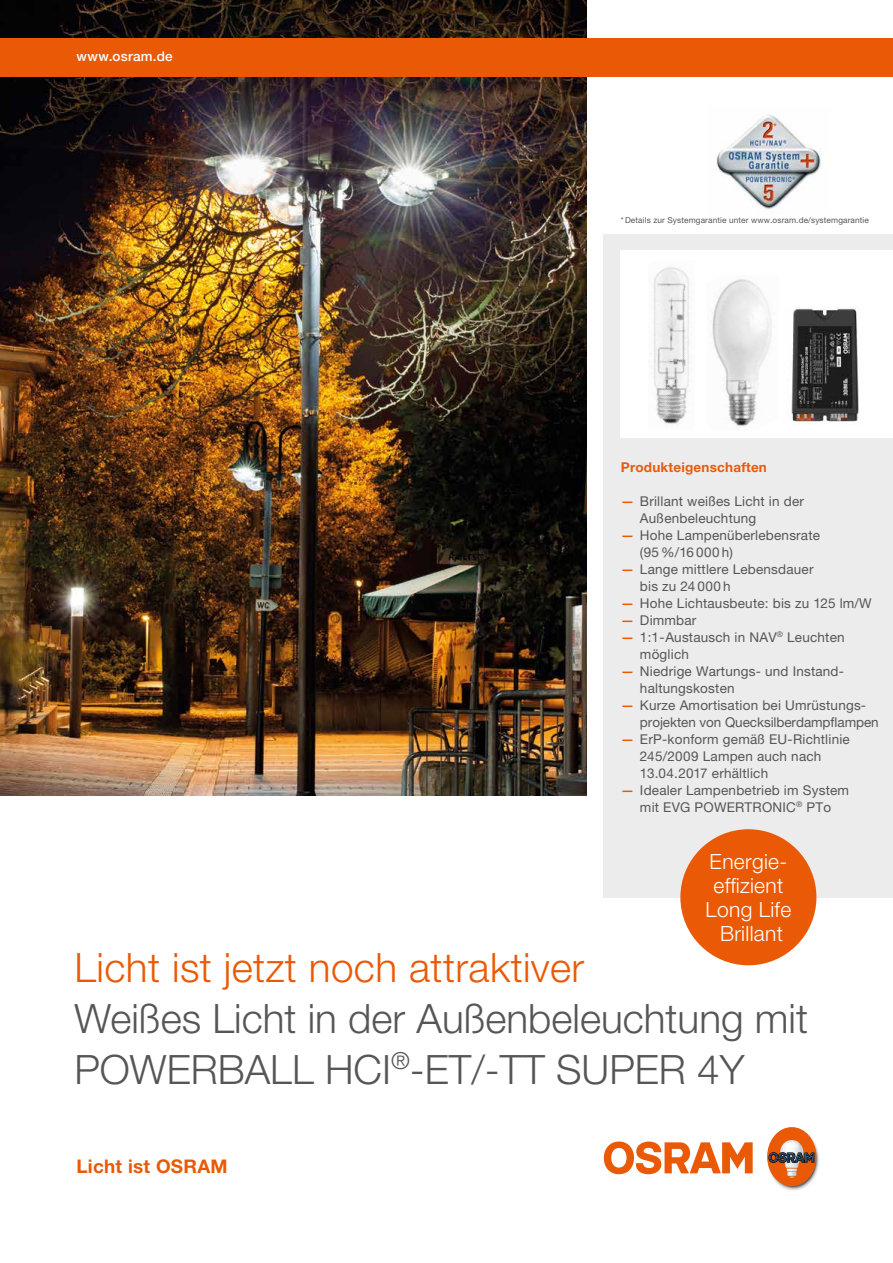
<style>
.page{position:relative;width:893px;height:1263px;background:#fff}
.page>*{position:absolute;margin:0;border:0;box-sizing:border-box;transform-origin:0 0}
.t1{font:300 40.5px/51px "Helvetica Neue LT Pro";color:#565656}
.t2{font:300 40.5px "Helvetica Neue LT Pro";letter-spacing:.01em;color:#ea5a06}
.t3{font:300 21px/24px "Helvetica Neue LT Pro";letter-spacing:.015em;color:#fff;text-align:center}
.t4{font:700 18.9px "Helvetica Neue LT Pro";letter-spacing:.015em;color:#ea5a06}
.t5{font:13.5px/17px "Helvetica Neue LT Pro";letter-spacing:.015em;color:#565656}
.t6{font:13.5px/17px "Helvetica Neue LT Pro";letter-spacing:-.005em;color:#565656}
.t7{font:700 13.5px "Helvetica Neue LT Pro";letter-spacing:.015em;color:#ea5a06}
.t8{font:500 13.5px "Helvetica Neue LT Pro";letter-spacing:.02em;color:#fff}
.t9{font:8.25px "Helvetica Neue LT Pro";letter-spacing:.015em;color:#565656}
.s1{font-weight:500;color:#ea5a06}
</style>
<div class="page">
<img style="left:0;top:0;width:587px;height:795px">
<div style="left:604px;top:234px;width:289px;height:663px;background:#ececed"></div>
<div style="left:621px;top:251px;width:272px;height:187px;background:#fff"></div>
<div style="left:0;top:38px;width:893px;height:39px;background:#ea5a06"></div>
<svg style="left:604px;top:1141px;width:149px;height:33px"></svg>
<svg style="left:767px;top:1127px;width:52px;height:64px"></svg>
<img style="left:791px;top:307px;width:68px;height:117px">
<img style="left:712px;top:279px;width:60px;height:148px">
<img style="left:653px;top:267px;width:37px;height:158px">
<div style="left:680px;top:829px;width:136px;height:136px;background:#ea5a06;border-radius:50%"></div>
<img style="left:716px;top:115px;width:106px;height:95px">
<svg style="left:773px;top:123px;width:4px;height:3px"></svg>
<p class="t8" style="left:77px;top:48px;width:98px">www.osram.de</p>
<p class="t9" style="left:621px;top:215px;width:250px">* Details zur Systemgarantie unter www.osram.de/systemgarantie</p>
<p class="t7" style="left:621px;top:459px;width:148px">Produkteigenschaften</p>
<p class="t5" style="left:640px;top:493px;width:165px;text-indent:-19px"><span class="s1">—</span> Brillant weißes Licht in der<br>Außenbeleuchtung</p>
<p class="t5" style="left:640px;top:527px;width:182px;text-indent:-19px"><span class="s1">—</span> Hohe Lampenüberlebensrate (95%/16 000 h)</p>
<p class="t5" style="left:640px;top:561px;width:175px;text-indent:-19px"><span class="s1">—</span> Lange mittlere Lebensdauer bis zu 24 000 h</p>
<p class="t5" style="left:621px;top:595px;width:252px"><span class="s1">—</span> Hohe Lichtausbeute: bis zu 125 lm/W</p>
<p class="t5" style="left:621px;top:612px;width:77px"><span class="s1">—</span> Dimmbar</p>
<p class="t5" style="left:640px;top:629px;width:206px;text-indent:-19px"><span class="s1">—</span> 1:1-Austausch in NAV<sup>®</sup> Leuchten möglich</p>
<p class="t5" style="left:640px;top:663px;width:206px;text-indent:-19px"><span class="s1">—</span> Niedrige Wartungs- und Instand&shy;haltungskosten</p>
<p class="t6" style="left:640px;top:697px;width:240px;text-indent:-19px"><span class="s1">—</span> Kurze Amortisation bei Umrüstungs&shy;projekten von Quecksilberdampflampen</p>
<p class="t5" style="left:640px;top:731px;width:211px;text-indent:-19px"><span class="s1">—</span> ErP-konform gemäß EU-Richtlinie<br>245/2009 Lampen auch nach<br>13.04.2017 erhältlich</p>
<p class="t5" style="left:621px;top:782px;width:230px;text-align:center"><span class="s1">—</span> Idealer Lampenbetrieb im System mit EVG POWERTRONIC<sup>®</sup> PTo</p>
<h2 class="t3" style="left:705px;top:849px;width:87px">Energie&shy;effizient<br>Long Life<br>Brillant</h2>
<h1 class="t2" style="left:74px;top:943px;width:511px">Licht ist jetzt noch attraktiver</h1>
<h1 class="t1" style="left:74px;top:992px;width:735px">Weißes Licht in der Außenbeleuchtung mit<br>POWERBALL HCI<sup>®</sup>-ET/-TT SUPER 4Y</h1>
<h3 class="t4" style="left:77px;top:1155px;width:153px">Licht ist OSRAM</h3>
</div>
